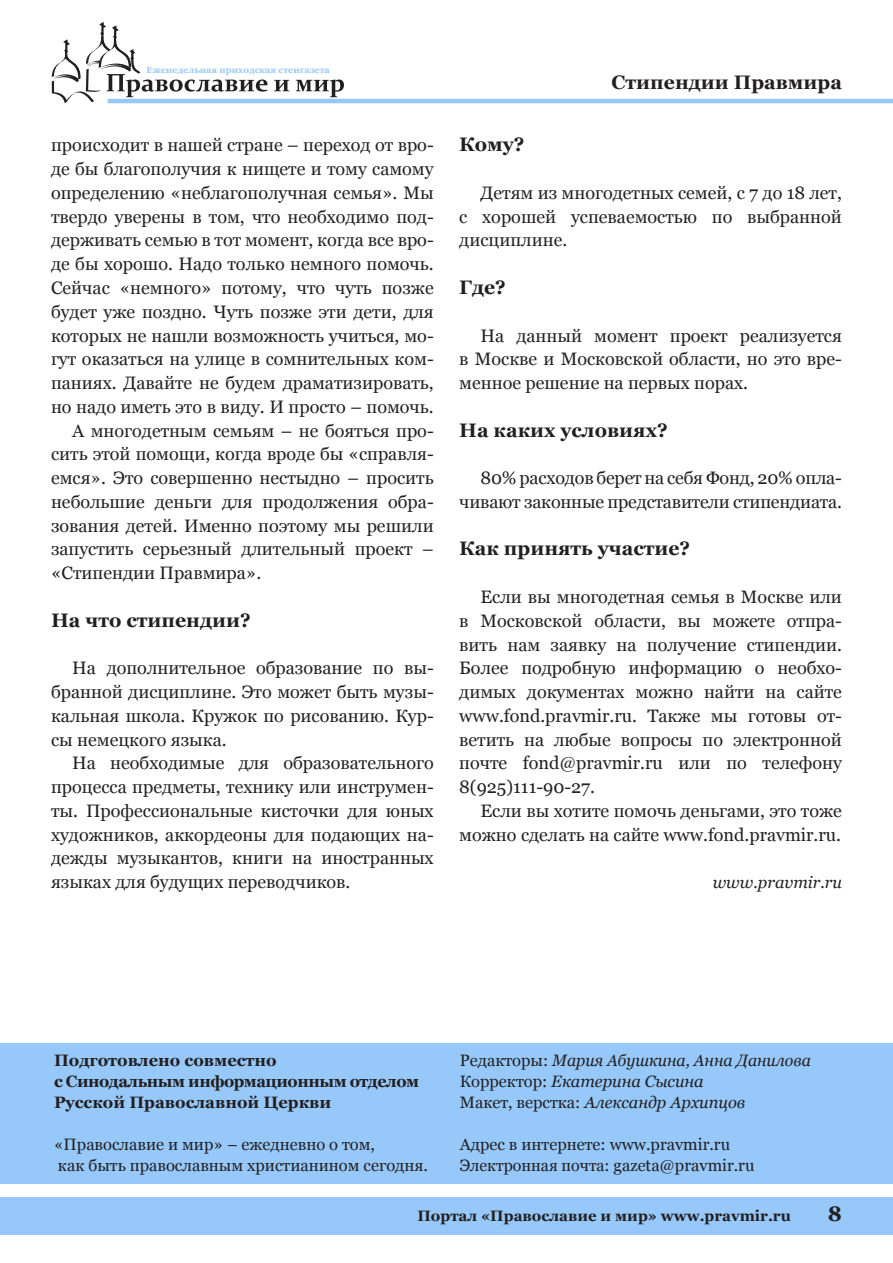
<style>
.page{position:relative;width:893px;height:1263px;background:#fff}
.page>*{position:absolute;margin:0;border:0;box-sizing:border-box;transform-origin:0 0}
.t1{font:700 21px "Georgia";color:#231f20}
.Podzagolovok{font:700 19.5px "Georgia";color:#231f20}
.Text{font:18px/23.7px "Georgia";color:#231f20;text-align:justify}
.t2{font:16.5px/21px "Georgia";color:#231f20}
.Bibliography{font:italic 16.5px/21px "Georgia";color:#231f20}
.t3{font:700 16.5px/21px "Georgia";color:#231f20}
.t4{font:700 15px "Georgia";color:#231f20}
.t5{font:700 9px "Georgia";color:#96c8fa}
.s1{font-style:normal}
</style>
<div class="page">
<svg style="left:52px;top:22px;width:215px;height:81px"></svg>
<svg style="left:274px;top:80px;width:15px;height:11px"></svg>
<svg style="left:296px;top:79px;width:48px;height:18px"></svg>
<hr style="left:108px;top:99px;width:785px;height:4px;background:#96c8fa">
<div style="left:0;top:1197px;width:893px;height:37px;background:#96c8fa"></div>
<div style="left:0;top:1043px;width:893px;height:140px;background:#96c8fa"></div>
<p class="t5" style="left:147px;top:64px;width:185px">Еженедельная приходская стенгазета</p>
<p class="Text" style="left:51px;top:134px;width:384px">происходит в нашей стране – переход от вро&shy;де бы благополучия к нищете и тому самому определению «неблагополучная семья». Мы твердо уверены в том, что необходимо под&shy;держивать семью в тот момент, когда все вро&shy;де бы хорошо. Надо только немного помочь.<br>Сейчас «немного» потому, что чуть позже будет уже поздно. Чуть позже эти дети, для которых не нашли возможность учиться, мо&shy;гут оказаться на улице в сомнительных ком&shy;паниях. Давайте не будем драматизировать, но надо иметь это в виду. И просто – помочь.</p>
<p class="Text" style="left:51px;top:419px;width:384px;text-indent:21px">А многодетным семьям – не бояться про&shy;сить этой помощи, когда вроде бы «справля&shy;емся». Это совершенно нестыдно – просить небольшие деньги для продолжения обра&shy;зования детей. Именно поэтому мы решили запустить серьезный длительный проект – «Стипендии Правмира».</p>
<p class="Podzagolovok" style="left:51px;top:607px;width:201px">На что стипендии?</p>
<p class="Text" style="left:51px;top:657px;width:384px;text-indent:21px">На дополнительное образование по вы&shy;бранной дисциплине. Это может быть музы&shy;кальная школа. Кружок по рисованию. Кур&shy;сы немецкого языка.</p>
<p class="Text" style="left:51px;top:752px;width:384px;text-indent:21px">На необходимые для образовательного процесса предметы, технику или инструмен&shy;ты. Профессиональные кисточки для юных художников, аккордеоны для подающих на&shy;дежды музыкантов, книги на иностранных языках для будущих переводчиков.</p>
<p class="Podzagolovok" style="left:612px;top:69px;width:232px">Стипендии Правмира</p>
<p class="Podzagolovok" style="left:459px;top:132px;width:67px">Кому?</p>
<p class="Text" style="left:459px;top:181px;width:384px;text-indent:21px">Детям из многодетных семей, с 7 до 18 лет, с хорошей успеваемостью по выбранной дисциплине.</p>
<p class="Podzagolovok" style="left:459px;top:275px;width:48px">Где?</p>
<p class="Text" style="left:459px;top:324px;width:384px;text-indent:21px">На данный момент проект реализуется в Москве и Московской области, но это вре&shy;менное решение на первых порах.</p>
<p class="Podzagolovok" style="left:459px;top:417px;width:210px">На каких условиях?</p>
<p class="Text" style="left:459px;top:466px;width:384px;text-align:right">80% расходов берет на себя Фонд, 20% опла&shy;чивают законные представители стипендиата.</p>
<p class="Podzagolovok" style="left:459px;top:536px;width:232px">Как принять участие?</p>
<p class="Text" style="left:459px;top:585px;width:384px;text-indent:21px">Если вы многодетная семья в Москве или в Московской области, вы можете отпра&shy;вить нам заявку на получение стипендии.<br>Более подробную информацию о необхо&shy;димых документах можно найти на сайте www.fond.pravmir.ru. Также мы готовы от&shy;ветить на любые вопросы по электронной почте fond@pravmir.ru или по телефону 8(925)111-90-27.</p>
<p class="Text" style="left:459px;top:799px;width:384px;text-align:right">Если вы хотите помочь деньгами, это тоже можно сделать на сайте www.fond.pravmir.ru.</p>
<p class="Bibliography" style="left:713px;top:872px;width:131px">www.pravmir.ru</p>
<p class="t3" style="left:54px;top:1049px;width:367px">Подготовлено совместно<br>с Синодальным информационным отделом<br>Русской Православной Церкви</p>
<p class="t2" style="left:54px;top:1135px;width:376px">«Православие и мир» – ежедневно о том,<br>как быть православным христианином сегодня.</p>
<p class="Bibliography" style="left:460px;top:1050px;width:353px"><span class="s1">Редакторы:</span> Мария Абушкина, Анна Данилова<br><span class="s1">Корректор:</span> Екатерина Сысина<br><span class="s1">Макет, верстка:</span> Александр Архипцов</p>
<p class="t2" style="left:460px;top:1135px;width:296px">Адрес в интернете: www.pravmir.ru<br>Электронная почта: gazeta@pravmir.ru</p>
<p class="t4" style="left:417px;top:1206px;width:375px">Портал «Православие и мир» www.pravmir.ru</p>
<p class="t1" style="left:828px;top:1200px;width:16px">8</p>
</div>
